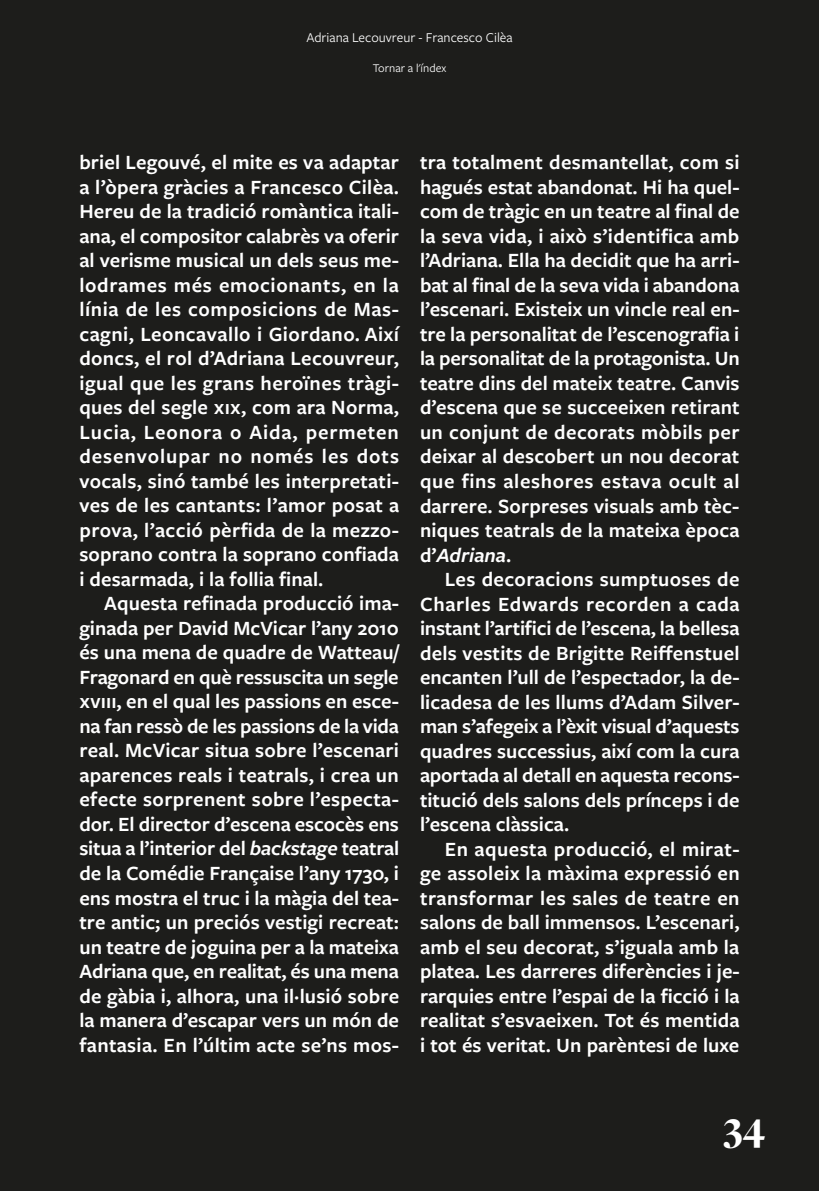
<style>
.page{position:relative;width:819px;height:1191px;background:#1d1d1b}
.page>*{position:absolute;margin:0;border:0;box-sizing:border-box;transform-origin:0 0}
.t1{font:900 42px "Freight Disp Pro";color:#fff}
.t2{font:600 21px/24.5px "Freight Sans Pro";letter-spacing:.005em;color:#fff;text-align:justify}
.t3{font:14px "Freight Sans Pro";color:#fff}
.t4{font:12.25px "Freight Sans Pro";color:#fff}
.s1{font-style:italic}
</style>
<div class="page">
<p class="t3" style="left:306px;top:28px;width:208px">Adriana Lecouvreur - Francesco Cilèa</p>
<p class="t4" style="left:373px;top:60px;width:75px">Tornar a l'índex</p>
<p class="t2" style="left:79px;top:149px;width:321px">briel Legouvé, el mite es va adaptar a l’òpera gràcies a Francesco Cilèa.<br>Hereu de la tradició romàntica itali&shy;ana, el compositor calabrès va oferir al verisme musical un dels seus me&shy;lodrames més emocionants, en la línia de les composicions de Mas&shy;cagni, Leoncavallo i Giordano. Així doncs, el rol d’Adriana Lecouvreur, igual que les grans heroïnes tràgi&shy;ques del segle xix, com ara Norma, Lucia, Leonora o Aida, permeten desenvolupar no només les dots vocals, sinó també les interpretati&shy;ves de les cantants: l’amor posat a prova, l’acció pèrfida de la mezzo&shy;soprano contra la soprano confiada i desarmada, i la follia final.</p>
<p class="t2" style="left:79px;top:590px;width:321px;text-indent:25px">Aquesta refinada producció ima&shy;ginada per David McVicar l’any 2010 és una mena de quadre de Watteau/ Fragonard en què ressuscita un segle xviii, en el qual les passions en esce&shy;na fan ressò de les passions de la vida real. McVicar situa sobre l’escenari aparences reals i teatrals, i crea un efecte sorprenent sobre l’especta&shy;dor. El director d’escena escocès ens situa a l’interior del <span class="s1">backstage</span> teatral de la Comédie Française l’any 1730, i ens mostra el truc i la màgia del tea&shy;tre antic; un preciós vestigi recreat: un teatre de joguina per a la mateixa Adriana que, en realitat, és una mena de gàbia i, alhora, una il·lusió sobre la manera d’escapar vers un món de fantasia. En l’últim acte se’ns mos-</p>
<p class="t2" style="left:420px;top:149px;width:321px">tra totalment desmantellat, com si hagués estat abandonat. Hi ha quel&shy;com de tràgic en un teatre al final de la seva vida, i això s’identifica amb l’Adriana. Ella ha decidit que ha arri&shy;bat al final de la seva vida i abandona l’escenari. Existeix un vincle real en&shy;tre la personalitat de l’escenografia i la personalitat de la protagonista. Un teatre dins del mateix teatre. Canvis d’escena que se succeeixen retirant un conjunt de decorats mòbils per deixar al descobert un nou decorat que fins aleshores estava ocult al darrere. Sorpreses visuals amb tèc&shy;niques teatrals de la mateixa època d’<span class="s1">Adriana</span>.</p>
<p class="t2" style="left:420px;top:566px;width:321px;text-indent:25px">Les decoracions sumptuoses de Charles Edwards recorden a cada instant l’artifici de l’escena, la bellesa dels vestits de Brigitte Reiffenstuel encanten l’ull de l’espectador, la de&shy;licadesa de les llums d’Adam Silver&shy;man s’afegeix a l’èxit visual d’aquests quadres successius, així com la cura aportada al detall en aquesta recons&shy;titució dels salons dels prínceps i de l’escena clàssica.</p>
<p class="t2" style="left:420px;top:836px;width:321px;text-indent:25px">En aquesta producció, el mirat&shy;ge assoleix la màxima expressió en transformar les sales de teatre en salons de ball immensos. L’escenari, amb el seu decorat, s’iguala amb la platea. Les darreres diferències i je&shy;rarquies entre l’espai de la ficció i la realitat s’esvaeixen. Tot és mentida i tot és veritat. Un parèntesi de luxe</p>
<h1 class="t1" style="left:723px;top:1098px;width:43px">34</h1>
</div>
